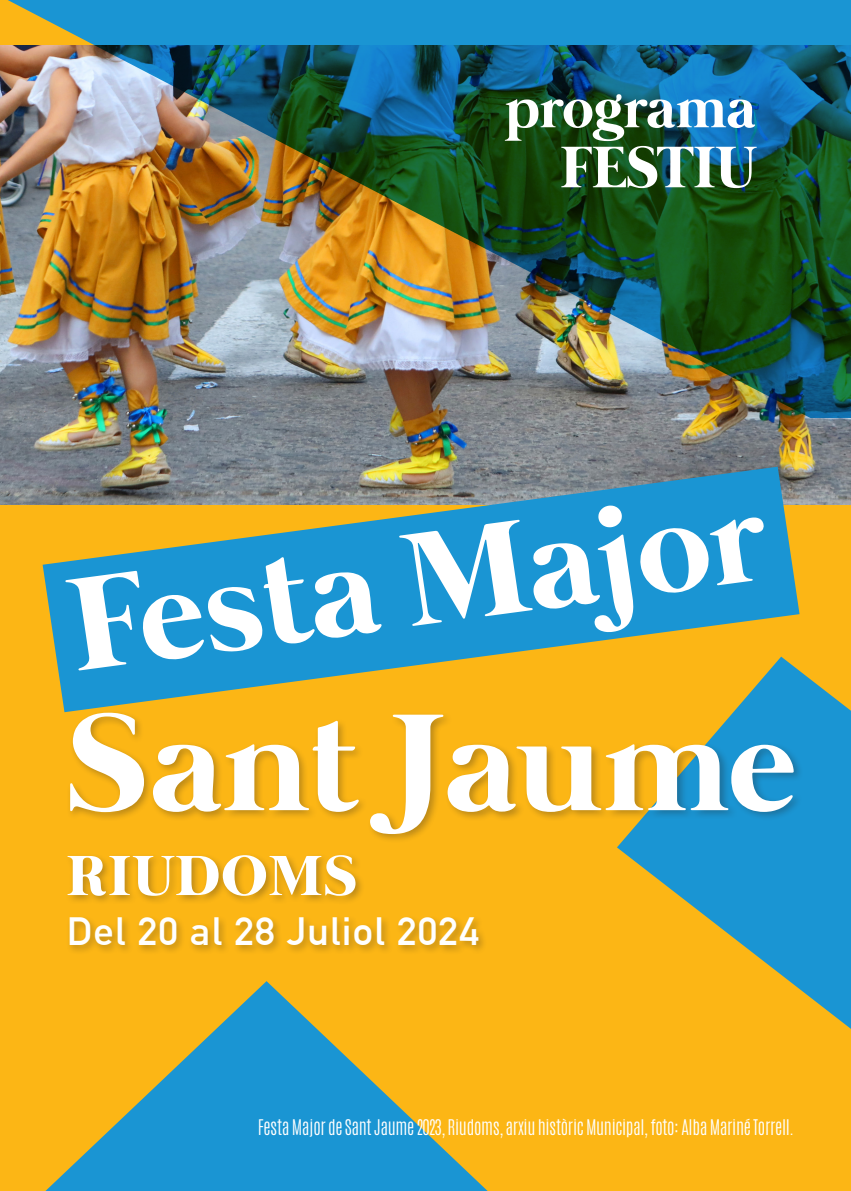
<style>
.page{position:relative;width:851px;height:1191px;background:#fff}
.page>*{position:absolute;margin:0;border:0;box-sizing:border-box;transform-origin:0 0}
.t1{font:700 141.4px "Mermaid";color:#fff;scale:1.05 1}
.t2{font:700 60px/60px "Mermaid";color:#fff;text-align:right}
.t3{font:700 57.8px "Mermaid";letter-spacing:.03em;color:#fff;scale:1.05 1}
.t4{font:700 38.6px "DIN Alternate";letter-spacing:.03em;color:#fff;scale:1.05 1}
.t5{font:300 18px "Antonio";letter-spacing:-.02em;color:#fff}
</style>
<div class="page">
<div style="left:0;top:0;width:850px;height:1191px;background:#fcb615"></div>
<div style="left:8px;top:0;width:842px;height:45px;background:#1a95d3"></div>
<img style="left:0;top:417px;width:850px;height:88px">
<img style="left:0;top:45px;width:850px;height:372px">
<svg style="left:45px;top:981px;width:442px;height:210px"></svg>
<svg style="left:756px;top:670px;width:94px;height:358px;fill:#1a95d3"></svg>
<svg style="left:43px;top:467px;width:756px;height:245px"></svg>
<svg style="left:65px;top:486px;width:711px;height:216px;fill:#1a95d3"></svg>
<div style="left:65px;top:709px;width:738px;height:246px;background:#231f20;opacity:.3"></div>
<h2 class="t2" style="left:504px;top:82px;width:253px">programa<br>FESTIU</h2>
<p class="t1" style="left:67px;top:682px;width:696px">Sant Jaume</p>
<p class="t3" style="left:67px;top:843px;width:277px">RIUDOMS</p>
<p class="t4" style="left:67px;top:902px;width:394px">Del 20 al 28 Juliol 2024</p>
<p class="t5" style="left:258px;top:1114px;width:538px">Festa Major de Sant Jaume 2023, Riudoms, arxiu històric Municipal, foto: Alba Mariné Torrell.</p>
</div>
